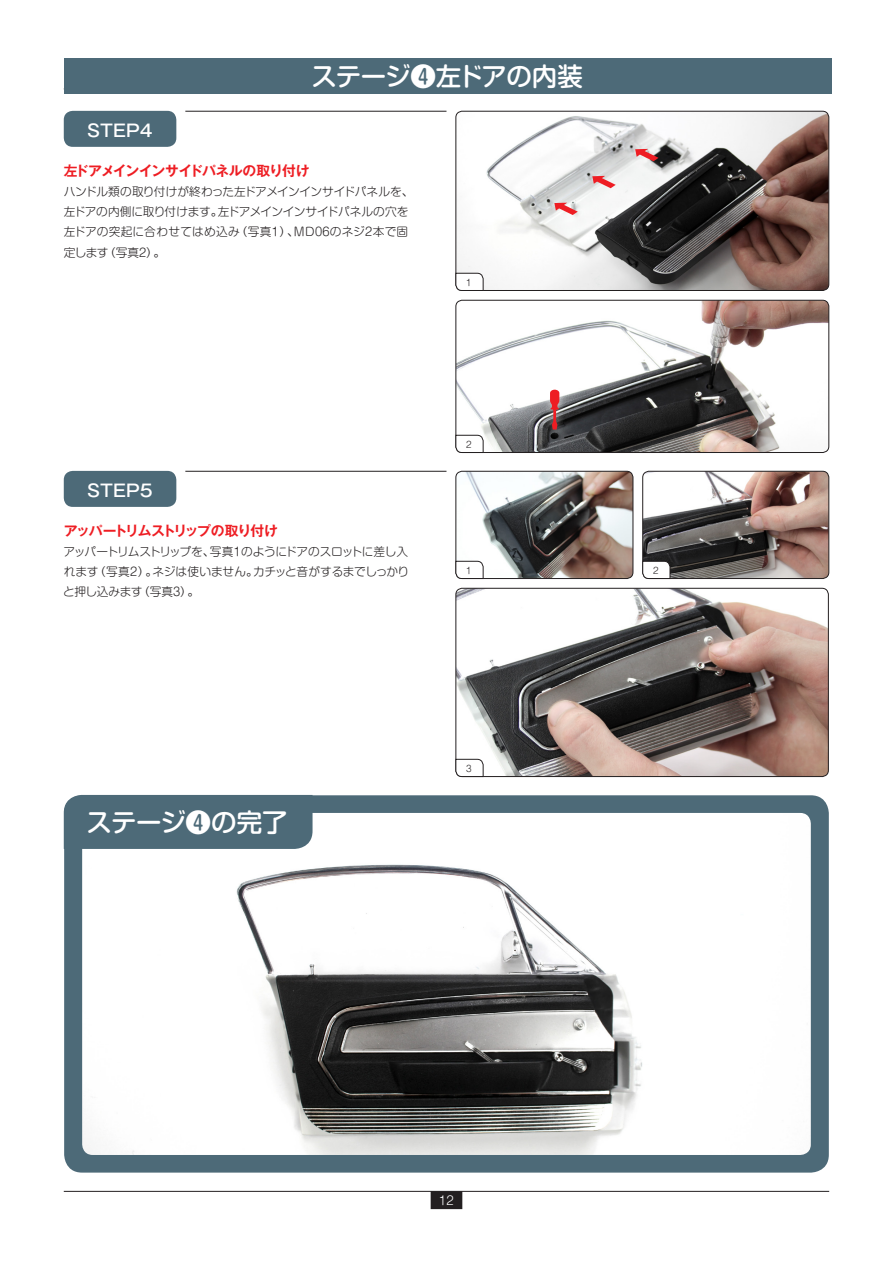
<style>
.page{position:relative;width:893px;height:1263px;background:#fff}
.page>*{position:absolute;margin:0;border:0;box-sizing:border-box;transform-origin:0 0}
.t1{font:500 25.5px "Shin M Go Pr 6";letter-spacing:-.02em;color:#fff}
.t2{font:500 16.95px "Gothic MB101 Pr 6";color:#fff}
.t3{font:700 13.8px "Gothic MB101 Pr 6 De";letter-spacing:-.065em;color:#ee1d23}
.t4{font:700 13.8px "Gothic MB101 Pr 6 De";letter-spacing:-.09em;color:#ee1d23}
.t5{font:300 12px "Shin M Go Pr 6";color:#fff}
.t6{font:300 11.7px/20.2px "Shin M Go Pr 6";letter-spacing:-.015em;color:#231f20;text-align:justify}
.t7{font:300 9px "Shin M Go Pr 6";color:#231f20}
</style>
<div class="page">
<div style="left:431px;top:1191px;width:31px;height:18px;background:#231f20"></div>
<hr style="left:64px;top:1191px;width:765px;height:1px;background:#231f20">
<div style="left:64px;top:471px;width:112px;height:36px;background:#4d6a78;border-radius:9px"></div>
<hr style="left:185px;top:471px;width:261px;height:1px;background:#231f20">
<div style="left:64px;top:795px;width:765px;height:377px;background:#4d6a78;border-radius:18px"></div>
<div style="left:64px;top:111px;width:112px;height:36px;background:#4d6a78;border-radius:9px"></div>
<hr style="left:185px;top:111px;width:261px;height:1px;background:#231f20">
<img style="left:457px;top:111px;width:372px;height:179px">
<div style="left:455px;top:111px;width:374px;height:180px;border:1px solid #231f20;border-radius:6px"></div>
<img style="left:457px;top:300px;width:372px;height:152px">
<div style="left:455px;top:300px;width:374px;height:153px;border:1px solid #231f20;border-radius:6px"></div>
<svg style="left:455px;top:272px;width:29px;height:19px"></svg>
<svg style="left:455px;top:434px;width:29px;height:19px"></svg>
<img style="left:457px;top:588px;width:370px;height:187px">
<div style="left:455px;top:588px;width:374px;height:189px;border:1px solid #231f20;border-radius:6px"></div>
<img style="left:457px;top:471px;width:176px;height:107px">
<div style="left:455px;top:471px;width:178px;height:108px;border:1px solid #231f20;border-radius:6px"></div>
<img style="left:644px;top:471px;width:185px;height:107px">
<div style="left:642px;top:471px;width:187px;height:108px;border:1px solid #231f20;border-radius:6px"></div>
<svg style="left:455px;top:560px;width:29px;height:19px"></svg>
<svg style="left:642px;top:560px;width:29px;height:19px"></svg>
<svg style="left:455px;top:758px;width:29px;height:19px"></svg>
<img style="left:82px;top:813px;width:729px;height:342px">
<svg style="left:548px;top:199px;width:33px;height:18px"></svg>
<svg style="left:586px;top:172px;width:33px;height:18px"></svg>
<svg style="left:629px;top:145px;width:33px;height:18px"></svg>
<div style="left:541px;top:380px;width:28px;height:59px;background:#fff;opacity:.75"></div>
<svg style="left:550px;top:390px;width:9px;height:39px"></svg>
<svg style="left:64px;top:795px;width:249px;height:54px"></svg>
<div style="left:64px;top:58px;width:767px;height:35px;background:#4d6a78"></div>
<p class="t1" style="left:311px;top:56px;width:273px">ステージ❹左ドアの内装</p>
<p class="t2" style="left:87px;top:116px;width:67px">STEP4</p>
<p class="t3" style="left:64px;top:159px;width:247px">左ドアメインインサイドパネルの取り付け</p>
<p class="t6" style="left:64px;top:181px;width:351px;text-align:left">ハンドル類の取り付けが終わった左ドアメインインサイドパネルを、左ドアの内側に取り付けます。左ドアメインインサイドパネルの穴を左ドアの突起に合わせてはめ込み（写真1）、MD06のネジ2本で固定します（写真2）。</p>
<p class="t7" style="left:466px;top:275px;width:7px">1</p>
<p class="t2" style="left:87px;top:476px;width:67px">STEP5</p>
<p class="t4" style="left:64px;top:519px;width:216px">アッパートリムストリップの取り付け</p>
<p class="t6" style="left:63px;top:541px;width:347px">アッパートリムストリップを、写真1のようにドアのスロットに差し入れます（写真2）。ネジは使いません。カチッと音がするまでしっかりと押し込みます（写真3）。</p>
<p class="t7" style="left:466px;top:437px;width:7px">2</p>
<p class="t7" style="left:466px;top:563px;width:7px">1</p>
<p class="t7" style="left:653px;top:563px;width:7px">2</p>
<p class="t1" style="left:87px;top:802px;width:203px">ステージ❹の完了</p>
<p class="t7" style="left:466px;top:761px;width:7px">3</p>
<p class="t5" style="left:439px;top:1191px;width:16px">12</p>
</div>
